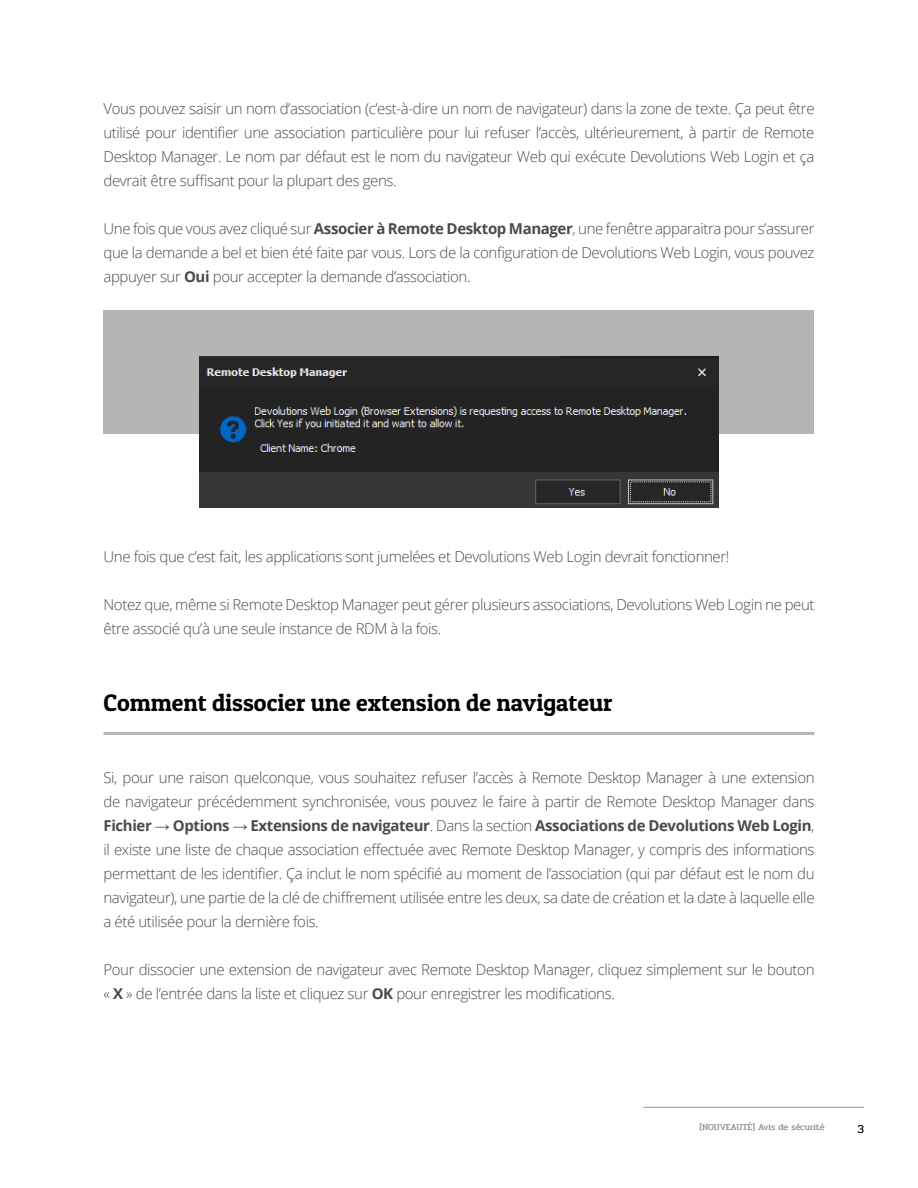
<style>
.page{position:relative;width:918px;height:1188px;background:#fff}
.page>*{position:absolute;margin:0;border:0;box-sizing:border-box;transform-origin:0 0}
.Sous-titre_level2{font:24px "Patua One";color:#000}
.t1{font:300 15px/24px "Open Sans";letter-spacing:-.025em;color:#4a4a4a;text-align:justify}
.t2{font:12px "Pridi";color:#000}
.t3{font:9px "Pridi";letter-spacing:-.015em;color:#858485}
.s1{font-weight:700}
.s2{font-family:"Arial";font-weight:700}
</style>
<div class="page">
<hr style="left:644px;top:1107px;width:220px;height:1px;background:#939598">
<div style="left:104px;top:310px;width:710px;height:124px;background:#b5b5b5"></div>
<img style="left:200px;top:356px;width:518px;height:152px">
<hr style="left:104px;top:732px;width:710px;height:3px;background:#969696">
<p class="t1" style="left:104px;top:96px;width:713px">Vous pouvez saisir un nom d’association (c’est-à-dire un nom de navigateur) dans la zone de texte. Ça peut être utilisé pour identifier une association particulière pour lui refuser l’accès, ultérieurement, à partir de Remote Desktop Manager. Le nom par défaut est le nom du navigateur Web qui exécute Devolutions Web Login et ça devrait être suffisant pour la plupart des gens.</p>
<p class="t1" style="left:104px;top:216px;width:713px">Une fois que vous avez cliqué sur <span class="s1">Associer à Remote Desktop Manager</span>, une fenêtre apparaitra pour s’assurer que la demande a bel et bien été faite par vous. Lors de la configuration de Devolutions Web Login, vous pouvez appuyer sur <span class="s1">Oui</span> pour accepter la demande d’association.</p>
<p class="t1" style="left:104px;top:544px;width:628px">Une fois que c’est fait, les applications sont jumelées et Devolutions Web Login devrait fonctionner!</p>
<p class="t1" style="left:104px;top:592px;width:713px">Notez que, même si Remote Desktop Manager peut gérer plusieurs associations, Devolutions Web Login ne peut être associé qu’à une seule instance de RDM à la fois.</p>
<p class="Sous-titre_level2" style="left:104px;top:688px;width:511px">Comment dissocier une extension de navigateur</p>
<p class="t1" style="left:104px;top:765px;width:713px">Si, pour une raison quelconque, vous souhaitez refuser l’accès à Remote Desktop Manager à une extension de navigateur précédemment synchronisée, vous pouvez le faire à partir de Remote Desktop Manager dans <span class="s1">Fichier</span> <span class="s2">→</span> <span class="s1">Options</span> <span class="s2">→</span> <span class="s1">Extensions de navigateur</span>. Dans la section <span class="s1">Associations de Devolutions Web Login</span>, il existe une liste de chaque association effectuée avec Remote Desktop Manager, y compris des informations permettant de les identifier. Ça inclut le nom spécifié au moment de l’association (qui par défaut est le nom du navigateur), une partie de la clé de chiffrement utilisée entre les deux, sa date de création et la date à laquelle elle a été utilisée pour la dernière fois.</p>
<p class="t1" style="left:104px;top:957px;width:713px">Pour dissocier une extension de navigateur avec Remote Desktop Manager, cliquez simplement sur le bouton « <span class="s1">X</span> » de l’entrée dans la liste et cliquez sur <span class="s1">OK</span> pour enregistrer les modifications.</p>
<p class="t3" style="left:699px;top:1121px;width:127px">[NOUVEAUTÉ] Avis de sécurité</p>
<p class="t2" style="left:857px;top:1121px;width:8px">3</p>
</div>
